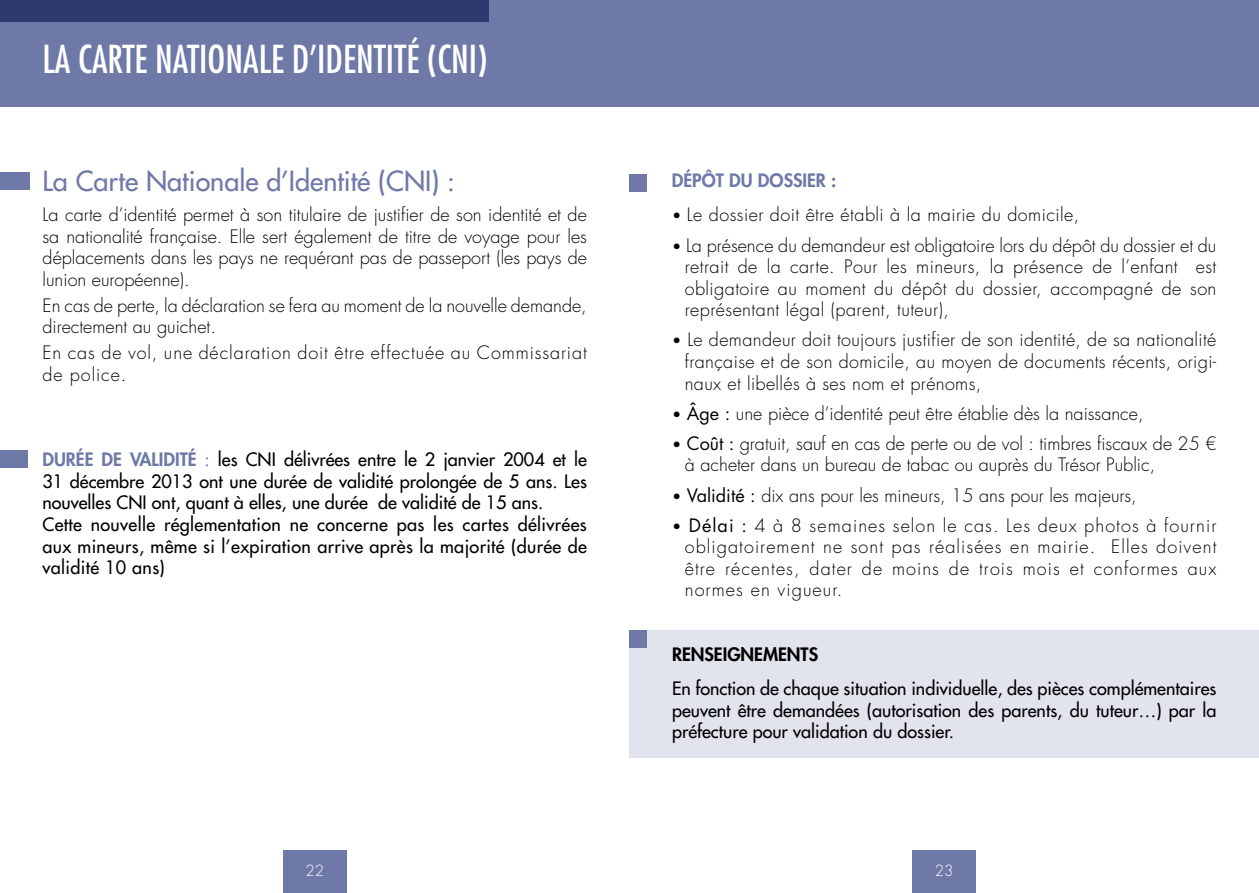
<style>
.page{position:relative;width:1259px;height:893px;background:#fff}
.page>*{position:absolute;margin:0;border:0;box-sizing:border-box;transform-origin:0 0}
.t1{font:condensed 37.5px "Futura Std";color:#fff}
.t2{font:500 27px "Futura Std";color:#6f79a8}
.t3{font:300 18px/21.6px "Futura Std";color:#000;text-align:justify}
.t4{font:500 18px/21.6px "Futura Std";color:#000}
.t5{font:300 18px/21.6px "Futura Std";letter-spacing:.05em;color:#000}
.t6{font:300 18px "Futura Std";letter-spacing:.025em;color:#000}
.t7{font:800 18px "Futura Std";color:#6f79a8}
.t8{font:800 18px "Futura Std";color:#000}
.t9{font:300 15px "Futura Std";color:#fff}
.s1{color:#6f79a8}
.s2{font-size:15px}
.s3{font-weight:400}
</style>
<div class="page">
<div style="left:912px;top:850px;width:64px;height:43px;background:#6f79a8"></div>
<div style="left:283px;top:850px;width:64px;height:43px;background:#6f79a8"></div>
<div style="left:0;top:0;width:629px;height:106px;background:#6f79a8"></div>
<div style="left:629px;top:0;width:630px;height:106px;background:#6f79a8"></div>
<div style="left:0;top:0;width:489px;height:21px;background:#30396e"></div>
<div style="left:0;top:172px;width:30px;height:17px;background:#6f79a8"></div>
<div style="left:0;top:451px;width:27px;height:17px;background:#6f79a8"></div>
<div style="left:629px;top:174px;width:17px;height:17px;background:#6f79a8"></div>
<div style="left:629px;top:630px;width:630px;height:128px;background:#e2e4ed"></div>
<h1 class="t1" style="left:43px;top:37px;width:51px">La CARTE</h1>
<h1 class="t1" style="left:155px;top:37px;width:16px">NATIONA</h1>
<h1 class="t1" style="left:259px;top:37px;width:72px">LE D’IDENTIT</h1>
<h1 class="t1" style="left:406px;top:37px;width:83px">é (CNI)</h1>
<h2 class="t2" style="left:43px;top:164px;width:414px">La Carte Nationale d’Identité (CNI) :</h2>
<p class="t3" style="left:42px;top:204px;width:546px">La carte d’identité permet à son titulaire de justifier de son identité et de sa nationalité française. Elle sert également de titre de voyage pour les déplacements dans les pays ne requérant pas de passeport (les pays de lunion européenne).</p>
<p class="t3" style="left:42px;top:295px;width:546px">En cas de perte, la déclaration se fera au moment de la nouvelle demande, directement au guichet.</p>
<p class="t5" style="left:42px;top:342px;width:546px">En cas de vol, une déclaration doit être effectuée au Commissariat de police.</p>
<p class="t7" style="left:42px;top:448px;width:23px">durée</p>
<p class="t7" style="left:102px;top:448px;width:38px">de vali</p>
<p class="t7" style="left:163px;top:448px;width:20px">dité</p>
<p class="t4" style="left:42px;top:449px;width:546px;text-indent:162px"><span class="s1">:</span> les CNI délivrées entre le 2 janvier 2004 et le 31 décembre 2013 ont une durée de validité prolongée de 5 ans. Les nouvelles CNI ont, quant à elles, une durée de validité de 15 ans.<br>Cette nouvelle réglementation ne concerne pas les cartes délivrées aux mineurs, même si l’expiration arrive après la majorité (durée de validité 10 ans)</p>
<p class="t7" style="left:672px;top:169px;width:109px">Dépôt du dossier</p>
<p class="t7" style="left:831px;top:169px;width:7px">:</p>
<p class="t6" style="left:672px;top:204px;width:409px"><span class="s2">•</span> Le dossier doit être établi à la mairie du domicile,</p>
<p class="t3" style="left:684px;top:235px;width:533px;text-indent:-13px"><span class="s2">•</span> La présence du demandeur est obligatoire lors du dépôt du dossier et du retrait de la carte. Pour les mineurs, la présence de l’enfant est obligatoire au moment du dépôt du dossier, accompagné de son représentant légal (parent, tuteur),</p>
<p class="t3" style="left:684px;top:330px;width:533px;text-indent:-13px"><span class="s2">•</span> Le demandeur doit toujours justifier de son identité, de sa nationalité française et de son domicile, au moyen de documents récents, origi&shy;naux et libellés à ses nom et prénoms,</p>
<p class="t3" style="left:672px;top:403px;width:473px"><span class="s2">•</span> <span class="s3">Âge :</span> une pièce d’identité peut être établie dès la naissance,</p>
<p class="t3" style="left:685px;top:433px;width:533px;text-indent:-13px"><span class="s2">•</span> <span class="s3">Coût :</span> gratuit, sauf en cas de perte ou de vol : timbres fiscaux de 25 € à acheter dans un bureau de tabac ou auprès du Trésor Public,</p>
<p class="t3" style="left:672px;top:485px;width:466px"><span class="s2">•</span> <span class="s3">Validité :</span> dix ans pour les mineurs, 15 ans pour les majeurs,</p>
<p class="t3" style="left:685px;top:515px;width:533px;text-indent:-13px"><span class="s2">•</span> <span class="s3">Délai :</span> 4 à 8 semaines selon le cas. Les deux photos à fournir obligatoirement ne sont pas réalisées en mairie. Elles doivent être récentes, dater de moins de trois mois et conformes aux normes en vigueur.</p>
<p class="t8" style="left:672px;top:643px;width:22px">Renseignements</p>
<p class="t4" style="left:672px;top:678px;width:546px;text-align:justify">En fonction de chaque situation individuelle, des pièces complémentaires peuvent être demandées (autorisation des parents, du tuteur…) par la préfecture pour validation du dossier.</p>
<p class="t9" style="left:305px;top:861px;width:20px">22</p>
<p class="t9" style="left:935px;top:861px;width:20px">23</p>
</div>
